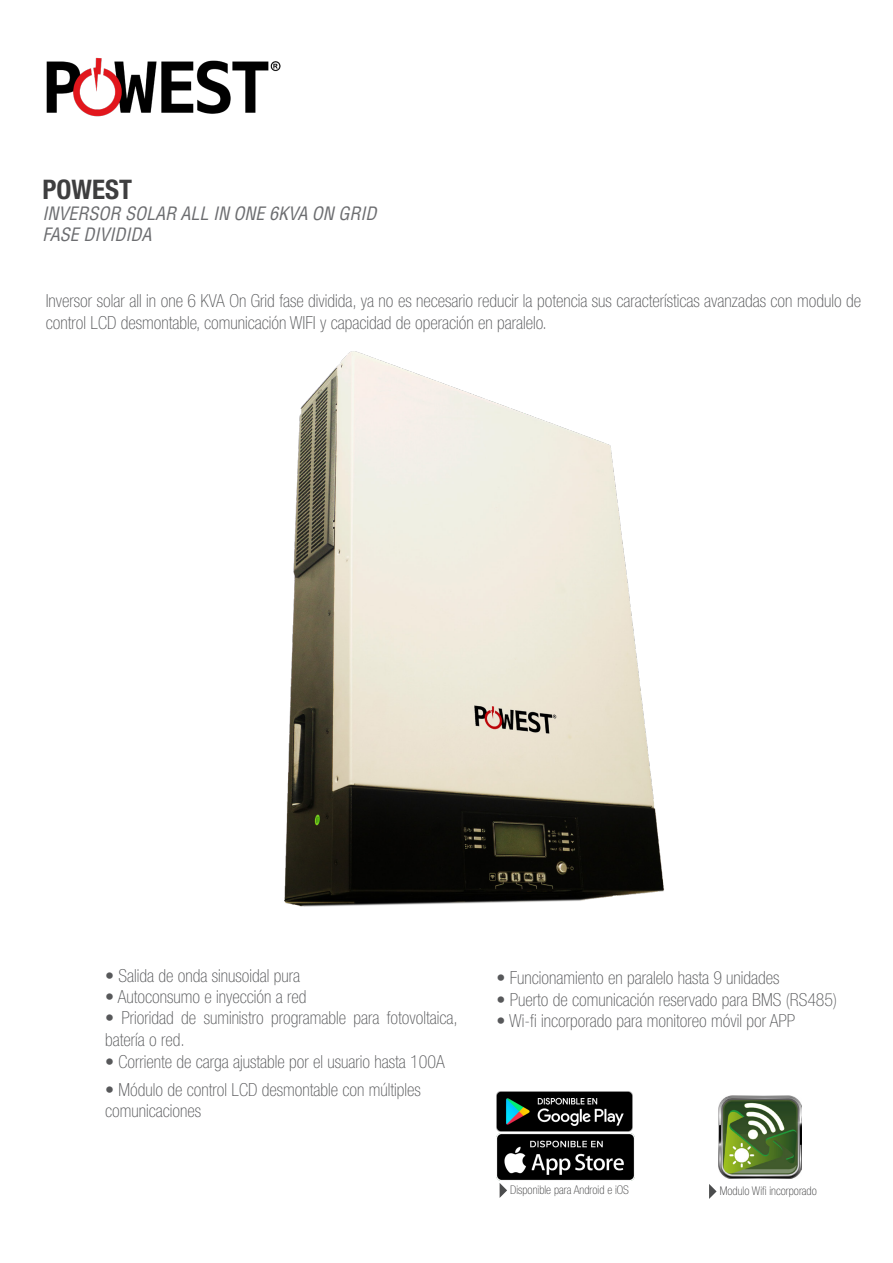
<style>
.page{position:relative;width:893px;height:1263px;background:#fff}
.page>*{position:absolute;margin:0;border:0;box-sizing:border-box;transform-origin:0 0}
.TITULOS{font:700 condensed 27px "Helvetica Neue LT Std";color:#3e3e3f}
.textocorrido{font:100 condensed 18px/21.6px "Helvetica Neue LT Std";color:#57585a}
.capacidad{font:italic condensed 18px "Helvetica LT Std";color:#6c6d70}
.pie_de_fotos{font:100 condensed 12px "Helvetica Neue LT Std";color:#3e3e3f}
</style>
<div class="page">
<img style="left:46px;top:57px;width:235px;height:60px">
<svg style="left:709px;top:1184px;width:8px;height:15px"></svg>
<img style="left:284px;top:351px;width:380px;height:556px">
<img style="left:718px;top:1095px;width:83px;height:83px">
<svg style="left:500px;top:1183px;width:7px;height:15px"></svg>
<img style="left:496px;top:1091px;width:136px;height:40px">
<img style="left:496px;top:1133px;width:139px;height:48px">
<p class="TITULOS" style="left:43px;top:173px;width:91px">POWEST</p>
<p class="capacidad" style="left:43px;top:202px;width:335px">INVERSOR SOLAR ALL IN ONE 6KVA ON GRID</p>
<p class="capacidad" style="left:43px;top:223px;width:110px">FASE DIVIDIDA</p>
<p class="textocorrido" style="left:46px;top:290px;width:817px">Inversor solar all in one 6 KVA On Grid fase dividida, ya no es necesario reducir la potencia sus características avanzadas con modulo de control LCD desmontable, comunicación WIFI y capacidad de operación en paralelo.</p>
<p class="textocorrido" style="left:105px;top:965px;width:196px">• Salida de onda sinusoidal pura</p>
<p class="textocorrido" style="left:105px;top:986px;width:203px">• Autoconsumo e inyección a red</p>
<p class="textocorrido" style="left:105px;top:1007px;width:354px">• Prioridad de suministro programable para fotovoltaica, batería o red.</p>
<p class="textocorrido" style="left:105px;top:1050px;width:341px">• Corriente de carga ajustable por el usuario hasta 100A</p>
<p class="textocorrido" style="left:105px;top:1078px;width:317px">• Módulo de control LCD desmontable con múltiples comunicaciones</p>
<p class="textocorrido" style="left:496px;top:967px;width:285px">• Funcionamiento en paralelo hasta 9 unidades</p>
<p class="textocorrido" style="left:496px;top:988px;width:342px">• Puerto de comunicación reservado para BMS (RS485)</p>
<p class="textocorrido" style="left:496px;top:1010px;width:300px">• Wi-fi incorporado para monitoreo móvil por APP</p>
<p class="pie_de_fotos" style="left:510px;top:1182px;width:120px">Disponible para Android e iOS</p>
<p class="pie_de_fotos" style="left:720px;top:1183px;width:99px">Modulo Wifi incorporado</p>
</div>
